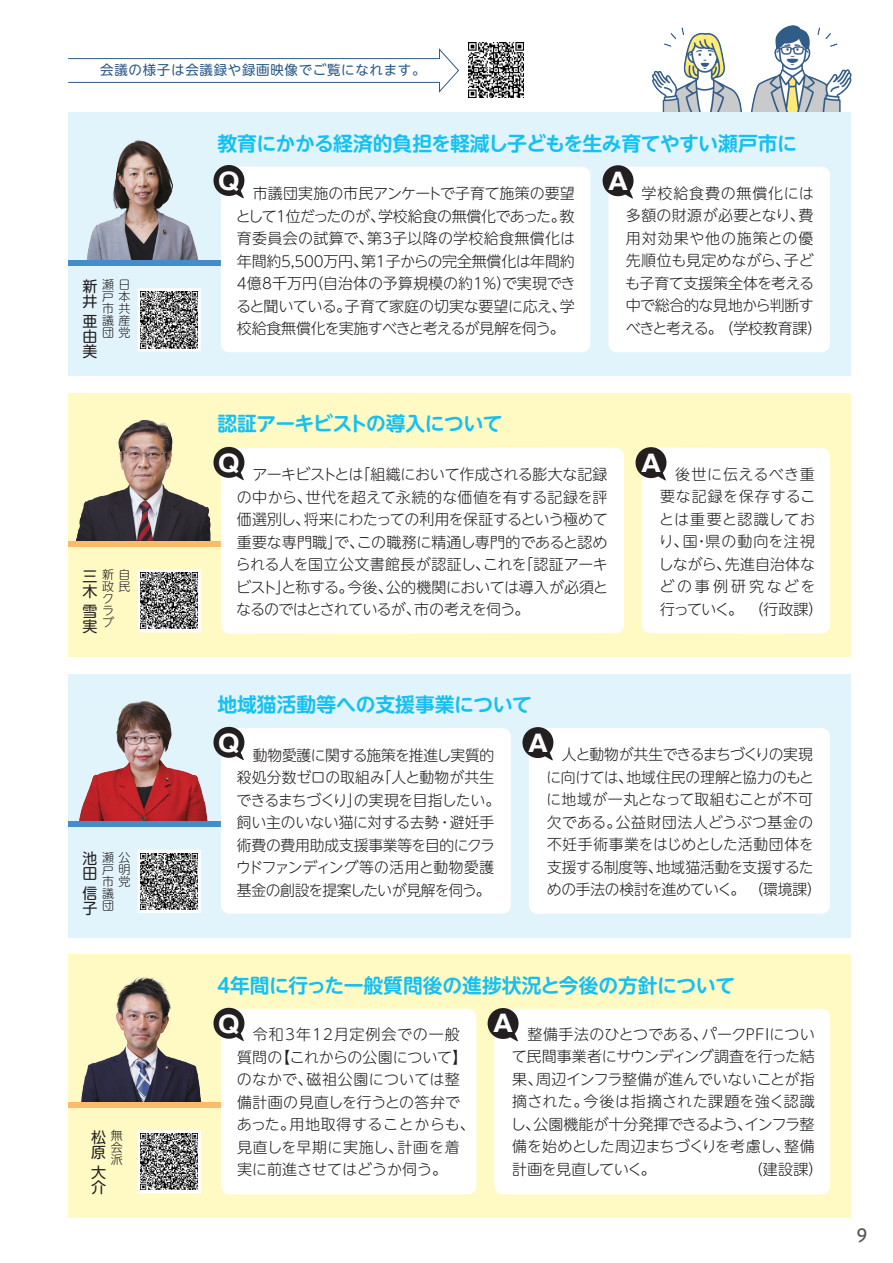
<style>
.page{position:relative;width:893px;height:1263px;background:#fff}
.page>*{position:absolute;margin:0;border:0;box-sizing:border-box;transform-origin:0 0}
.t1{font:700 25.5px "Helvetica";color:#fff;scale:1.1 1}
.t2{font:700 19.8px "UD Shin M Go Pr 6 N De";letter-spacing:-.02em;color:#15c0f2}
.t3{font:700 19.8px "UD Shin M Go Pr 6 N De";color:#15c0f2}
.t4{font:18px "Hiragino UD Sans R Std W5";color:#57585a}
.t5{font:300 15px/22.5px "UD Shin M Go Pr 6 N";letter-spacing:-.01em;color:#231f20;text-align:center}
.t6{font:300 15px/22.5px "UD Shin M Go Pr 6 N";letter-spacing:.02em;color:#231f20}
.t7{font:300 15px/22.5px "UD Shin M Go Pr 6 N";letter-spacing:.03em;color:#231f20;text-align:center}
.t8{font:15px/15px "UD Shin M Go Pr 6 N";color:#231f20}
.t9{font:13.5px "UD Shin M Go Pr 6 N";letter-spacing:.05em;color:#2e5c88}
.t10{font:300 12px/12px "UD Shin M Go Pr 6 N";color:#231f20}
</style>
<div class="page">
<img style="left:652px;top:25px;width:200px;height:87px">
<div style="left:68px;top:112px;width:783px;height:264px;background:#e1f4fc"></div>
<div style="left:68px;top:393px;width:783px;height:264px;background:#fffac4"></div>
<div style="left:68px;top:674px;width:783px;height:263px;background:#e1f4fc"></div>
<div style="left:68px;top:954px;width:783px;height:264px;background:#fffac4"></div>
<img style="left:81px;top:977px;width:121px;height:125px">
<img style="left:76px;top:420px;width:134px;height:121px">
<img style="left:79px;top:701px;width:130px;height:121px">
<div style="left:68px;top:541px;width:153px;height:5px;background:#fcba6b"></div>
<img style="left:86px;top:140px;width:112px;height:120px">
<div style="left:68px;top:260px;width:153px;height:6px;background:#448dcb"></div>
<div style="left:68px;top:1102px;width:153px;height:5px;background:#fcba6b"></div>
<div style="left:68px;top:822px;width:153px;height:5px;background:#448dcb"></div>
<div style="left:221px;top:167px;width:369px;height:185px;background:#fff;border-radius:9px"></div>
<div style="left:608px;top:167px;width:222px;height:185px;background:#fff;border-radius:9px"></div>
<div style="left:221px;top:728px;width:290px;height:186px;background:#fff;border-radius:9px"></div>
<div style="left:529px;top:728px;width:301px;height:186px;background:#fff;border-radius:9px"></div>
<div style="left:221px;top:448px;width:403px;height:186px;background:#fff;border-radius:9px"></div>
<div style="left:642px;top:448px;width:188px;height:186px;background:#fff;border-radius:9px"></div>
<div style="left:221px;top:1009px;width:255px;height:185px;background:#fff;border-radius:9px"></div>
<div style="left:494px;top:1009px;width:336px;height:185px;background:#fff;border-radius:9px"></div>
<svg style="left:213px;top:165px;width:32px;height:34px"></svg>
<svg style="left:602px;top:165px;width:32px;height:34px"></svg>
<svg style="left:213px;top:446px;width:32px;height:34px"></svg>
<svg style="left:635px;top:447px;width:34px;height:34px"></svg>
<svg style="left:213px;top:726px;width:32px;height:34px"></svg>
<svg style="left:522px;top:727px;width:32px;height:34px"></svg>
<svg style="left:213px;top:1007px;width:34px;height:34px"></svg>
<svg style="left:487px;top:1008px;width:34px;height:33px"></svg>
<img style="left:469px;top:43px;width:54px;height:54px">
<svg style="left:68px;top:48px;width:391px;height:45px"></svg>
<svg style="left:138px;top:288px;width:63px;height:63px"></svg>
<img style="left:141px;top:292px;width:56px;height:56px">
<svg style="left:138px;top:569px;width:63px;height:63px"></svg>
<img style="left:141px;top:573px;width:56px;height:56px">
<svg style="left:138px;top:850px;width:63px;height:63px"></svg>
<img style="left:141px;top:853px;width:56px;height:56px">
<svg style="left:138px;top:1130px;width:63px;height:63px"></svg>
<img style="left:141px;top:1134px;width:56px;height:56px">
<p class="t9" style="left:100px;top:59px;width:327px">会議の様子は会議録や録画映像でご覧になれます。</p>
<p class="t8" style="left:83px;top:278px;width:16px">新井</p>
<p class="t10" style="left:102px;top:278px;width:30px;text-align:justify">瀬日戸本市共議産団</p>
<p class="t8" style="left:83px;top:313px;width:16px;text-align:justify">亜由美</p>
<p class="t10" style="left:119px;top:326px;width:13px">党</p>
<p class="t8" style="left:83px;top:568px;width:16px">三木</p>
<p class="t10" style="left:102px;top:568px;width:30px">新自政民ク<br>ラ<br>ブ</p>
<p class="t8" style="left:83px;top:603px;width:16px">雪実</p>
<p class="t8" style="left:83px;top:850px;width:16px">池田</p>
<p class="t10" style="left:102px;top:850px;width:30px">瀬公戸明市党議<br>団</p>
<p class="t8" style="left:83px;top:885px;width:16px">信子</p>
<p class="t8" style="left:91px;top:1128px;width:16px">松原</p>
<p class="t10" style="left:111px;top:1128px;width:20px">無会派　</p>
<p class="t8" style="left:91px;top:1163px;width:16px">大介</p>
<h2 class="t2" style="left:217px;top:126px;width:581px">教育にかかる経済的負担を軽減し子どもを生み育てやすい瀬戸市に</h2>
<h1 class="t1" style="left:218px;top:165px;width:21px">Q</h1>
<h1 class="t1" style="left:608px;top:165px;width:20px">A</h1>
<p class="t5" style="left:625px;top:181px;width:198px">学校給食費の無償化には<br>多額の財源が必要となり、費用対効果や他の施策との優先順位も見定めながら、子ども子育て支援策全体を考える中で総合的な見地から判断すべきと考える。（学校教育課）</p>
<p class="t5" style="left:236px;top:181px;width:341px;text-align:justify;text-indent:17px">市議団実施の市民アンケートで子育て施策の要望として1位だったのが、学校給食の無償化であった。教育委員会の試算で、第３子以降の学校給食無償化は年間約5,500万円、第1子からの完全無償化は年間約4億8千万円（自治体の予算規模の約1％）で実現できると聞いている。子育て家庭の切実な要望に応え、学校給食無償化を実施すべきと考えるが見解を伺う。</p>
<h2 class="t2" style="left:217px;top:407px;width:287px">認証アーキビストの導入について</h2>
<h1 class="t1" style="left:218px;top:447px;width:21px">Q</h1>
<h1 class="t1" style="left:641px;top:447px;width:20px">A</h1>
<p class="t5" style="left:236px;top:462px;width:374px;text-align:justify;text-indent:17px">アーキビストとは「組織において作成される膨大な記録の中から、世代を超えて永続的な価値を有する記録を評価選別し、将来にわたっての利用を保証するという極めて重要な専門職」で、この職務に精通し専門的であると認められる人を国立公文書館長が認証し、これを「認証アーキビスト」と称する。今後、公的機関においては導入が必須となるのではとされているが、市の考えを伺う。</p>
<p class="t7" style="left:659px;top:462px;width:166px">後世に伝えるべき重<br>要な記録を保存することは重要と認識しており、国・県の動向を注視しながら、先進自治体などの事例研究などを行っていく。 （行政課）</p>
<h2 class="t3" style="left:217px;top:688px;width:316px">地域猫活動等への支援事業について</h2>
<h1 class="t1" style="left:218px;top:727px;width:21px">Q</h1>
<h1 class="t1" style="left:528px;top:727px;width:20px">A</h1>
<p class="t5" style="left:546px;top:742px;width:276px">人と動物が共生できるまちづくりの実現<br>に向けては、地域住民の理解と協力のもとに地域が一丸となって取組むことが不可欠である。公益財団法人どうぶつ基金の不妊手術事業をはじめとした活動団体を支援する制度等、地域猫活動を支援するための手法の検討を進めていく。 （環境課）</p>
<p class="t5" style="left:236px;top:743px;width:266px;text-align:left;text-indent:17px">動物愛護に関する施策を推進し実質的殺処分数ゼロの取組み「人と動物が共生できるまちづくり」の実現を目指したい。飼い主のいない猫に対する去勢・避妊手術費の費用助成支援事業等を目的にクラウドファンディング等の活用と動物愛護基金の創設を提案したいが見解を伺う。</p>
<h2 class="t2" style="left:214px;top:968px;width:523px">４年間に行った一般質問後の進捗状況と今後の方針について</h2>
<h1 class="t1" style="left:218px;top:1008px;width:21px">Q</h1>
<h1 class="t1" style="left:493px;top:1008px;width:20px">A</h1>
<p class="t5" style="left:511px;top:1022px;width:314px">整備手法のひとつである、パークＰＦＩについ<br>て民間事業者にサウンディング調査を行った結果、周辺インフラ整備が進んでいないことが指摘された。今後は指摘された課題を強く認識し、公園機能が十分発揮できるよう、インフラ整備を始めとした周辺まちづくりを考慮し、整備計画を見直していく。　　　　　　　（建設課）</p>
<p class="t6" style="left:237px;top:1022px;width:239px;text-indent:16px">令和3年12月定例会での一般質問の【これからの公園について】のなかで、磁祖公園については整備計画の見直しを行うとの答弁であった。用地取得することからも、見直しを早期に実施し、計画を着実に前進させてはどうか伺う。</p>
<p class="t4" style="left:856px;top:1221px;width:12px">9</p>
</div>
